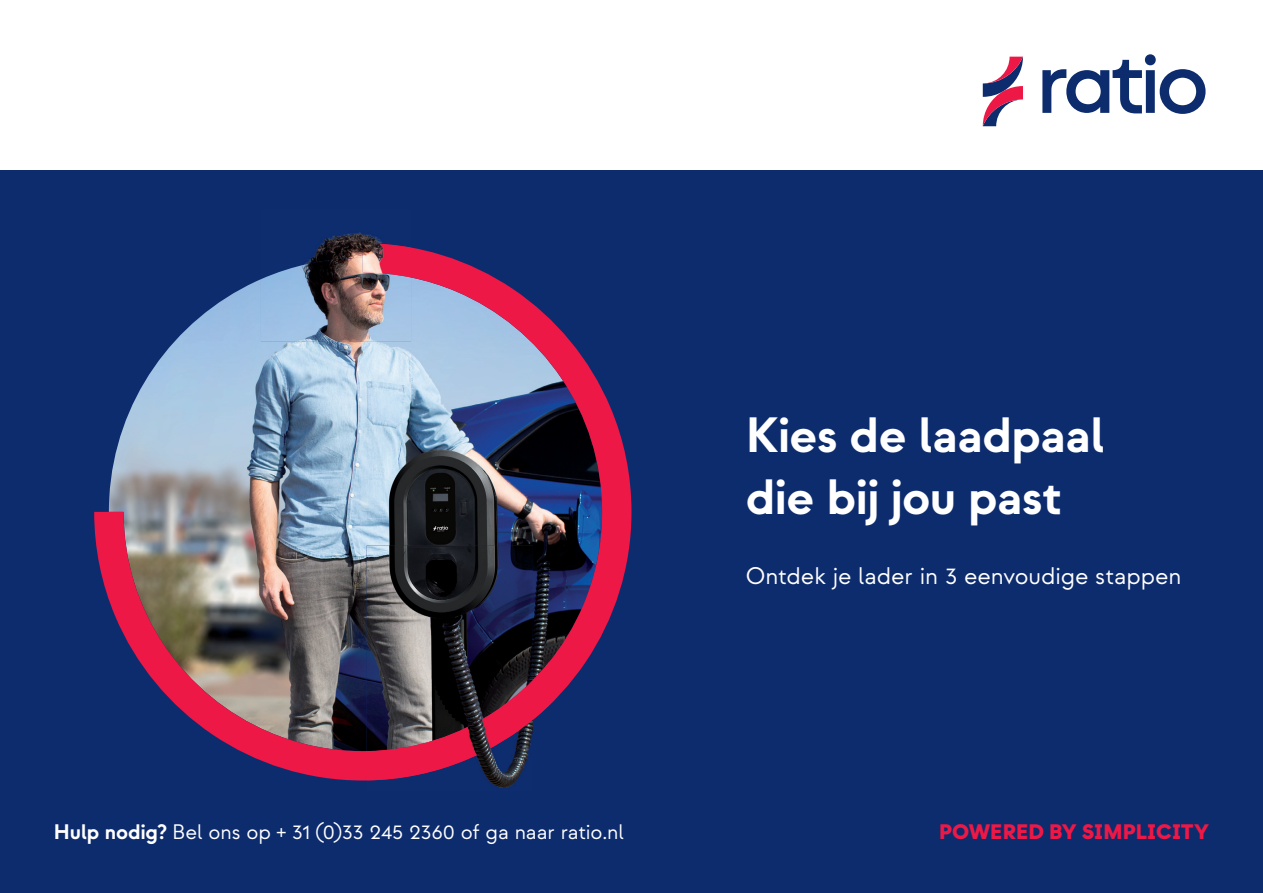
<style>
.page{position:relative;width:1263px;height:893px;background:#fff}
.page>*{position:absolute;margin:0;border:0;box-sizing:border-box;transform-origin:0 0}
.t1{font:700 49.5px/61.5px "Strawford";letter-spacing:-.005em;color:#fff}
.t2{font:24px "Strawford";letter-spacing:-.005em;color:#fff}
.t3{font:21px "Strawford";letter-spacing:-.005em;color:#fff}
.t4{font:900 21px "Strawford";color:#ed1845}
.s1{font-weight:700}
</style>
<div class="page">
<div style="left:0;top:170px;width:1263px;height:723px;background:#0d2c6e"></div>
<img style="left:94px;top:247px;width:537px;height:533px">
<img style="left:261px;top:232px;width:122px;height:26px">
<img style="left:261px;top:258px;width:150px;height:84px">
<img style="left:363px;top:243px;width:48px;height:34px">
<img style="left:367px;top:780px;width:150px;height:8px">
<img style="left:367px;top:546px;width:166px;height:134px">
<img style="left:367px;top:680px;width:166px;height:100px">
<svg style="left:501px;top:643px;width:54px;height:103px"></svg>
<svg style="left:1042px;top:54px;width:163px;height:60px"></svg>
<svg style="left:983px;top:57px;width:40px;height:69px"></svg>
<h1 class="t1" style="left:746px;top:405px;width:360px">Kies de laadpaal die bij jou past</h1>
<p class="t2" style="left:746px;top:562px;width:437px">Ontdek je lader in 3 eenvoudige stappen</p>
<p class="t3" style="left:54px;top:819px;width:572px"><span class="s1">Hulp nodig?</span> Bel ons op + 31 (0)33 245 2360 of ga naar ratio.nl</p>
<p class="t4" style="left:939px;top:819px;width:271px">POWERED BY SIMPLICITY</p>
</div>
